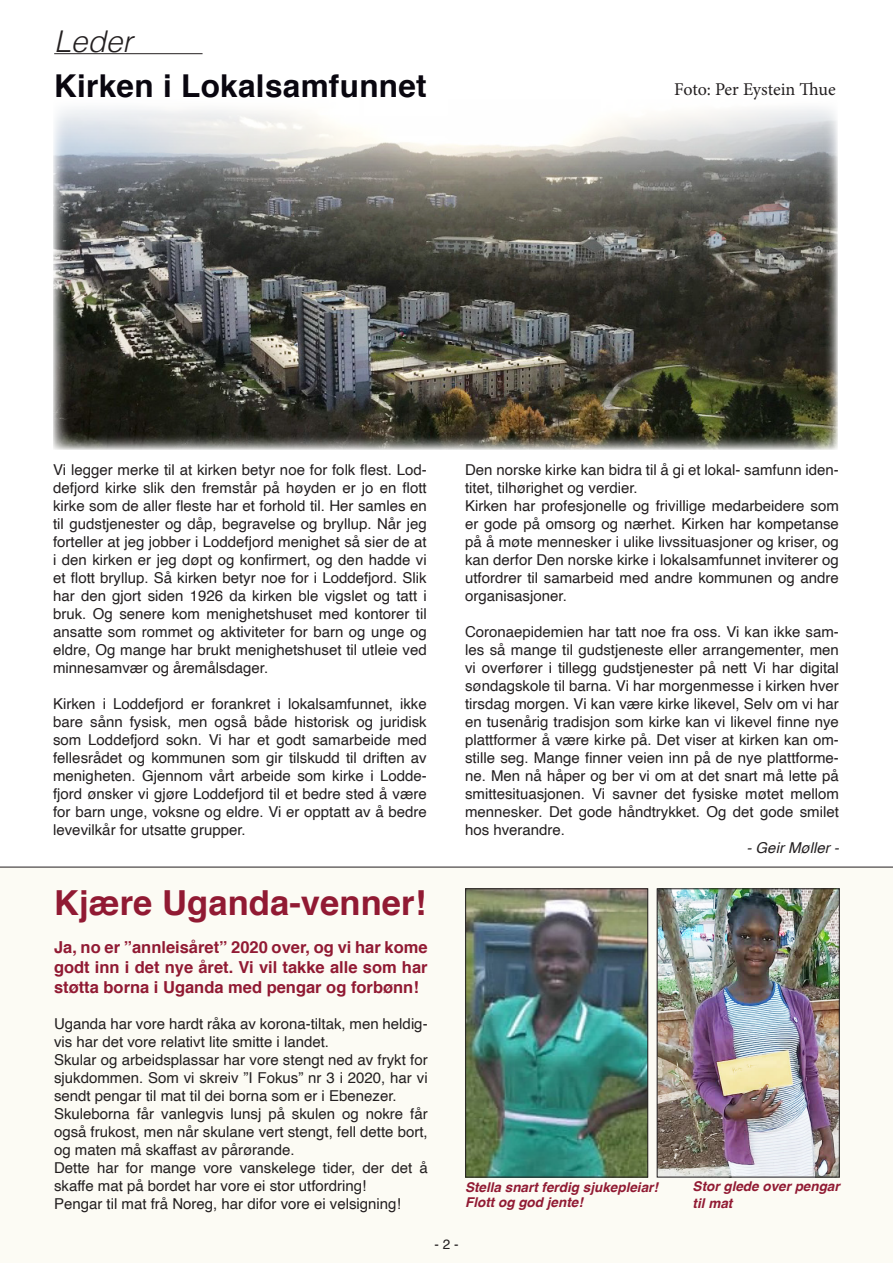
<style>
.page{position:relative;width:893px;height:1263px;background:#fff}
.page>*{position:absolute;margin:0;border:0;box-sizing:border-box;transform-origin:0 0}
.t1{font:700 34.5px "Helvetica";letter-spacing:.005em;color:#911a33}
.t2{font:700 31.5px "Helvetica";letter-spacing:.01em;color:#09060f}
.t3{font:italic 300 30px "Helvetica";color:#231f20}
.t4{font:18px "Minion Pro";letter-spacing:-.005em;color:#231f20}
.t5{font:700 16.5px/19.8px "Helvetica";color:#911a33;text-align:justify}
.t6{font:15px/18px "Helvetica";color:#231f20;text-align:justify}
.t7{font:italic 15px "Helvetica";color:#231f20}
.t8{font:italic 700 13.5px "Helvetica";color:#911a33}
.t9{font:13.5px "Helvetica";color:#231f20}
</style>
<div class="page">
<div style="left:0;top:867px;width:893px;height:396px;background:#fcfbf4"></div>
<hr style="left:892px;top:777px;width:1px;height:486px;background:#e6d892">
<hr style="left:54px;top:53px;width:149px;height:1px;background:#231f20">
<img style="left:53px;top:108px;width:785px;height:342px">
<hr style="left:0;top:867px;width:893px;height:1px;background:#231f20">
<img style="left:467px;top:890px;width:179px;height:285px">
<div style="left:465px;top:888px;width:183px;height:289px;border:1px solid #231f20"></div>
<img style="left:659px;top:890px;width:179px;height:285px">
<div style="left:657px;top:888px;width:183px;height:289px;border:1px solid #231f20"></div>
<p class="t3" style="left:54px;top:16px;width:80px">Leder</p>
<p class="t2" style="left:54px;top:60px;width:374px">Kirken i Lokalsamfunnet</p>
<p class="t4" style="left:674px;top:77px;width:163px">Foto: Per Eystein Thue</p>
<p class="t6" style="left:53px;top:461px;width:375px">Vi legger merke til at kirken betyr noe for folk flest. Lod&shy;defjord kirke slik den fremstår på høyden er jo en flott kirke som de aller fleste har et forhold til. Her samles en til gudstjenester og dåp, begravelse og bryllup. Når jeg forteller at jeg jobber i Loddefjord menighet så sier de at i den kirken er jeg døpt og konfirmert, og den hadde vi et flott bryllup. Så kirken betyr noe for i Loddefjord. Slik har den gjort siden 1926 da kirken ble vigslet og tatt i bruk. Og senere kom menighetshuset med kontorer til ansatte som rommet og aktiviteter for barn og unge og eldre, Og mange har brukt menighetshuset til utleie ved minnesamvær og åremålsdager.</p>
<p class="t6" style="left:53px;top:695px;width:375px">Kirken i Loddefjord er forankret i lokalsamfunnet, ikke bare sånn fysisk, men også både historisk og juridisk som Loddefjord sokn. Vi har et godt samarbeide med fellesrådet og kommunen som gir tilskudd til driften av menigheten. Gjennom vårt arbeide som kirke i Lodde&shy;fjord ønsker vi gjøre Loddefjord til et bedre sted å være for barn unge, voksne og eldre. Vi er opptatt av å bedre levevilkår for utsatte grupper.</p>
<p class="t1" style="left:54px;top:875px;width:373px">Kjære Uganda-venner!</p>
<p class="t5" style="left:54px;top:938px;width:375px">Ja, no er ”annleisåret” 2020 over, og vi har kome godt inn i det nye året. Vi vil takke alle som har støtta borna i Uganda med pengar og forbønn!</p>
<p class="t6" style="left:54px;top:1015px;width:375px">Uganda har vore hardt råka av korona-tiltak, men heldig&shy;vis har det vore relativt lite smitte i landet.</p>
<p class="t6" style="left:54px;top:1051px;width:375px">Skular og arbeidsplassar har vore stengt ned av frykt for sjukdommen. Som vi skreiv ”I Fokus” nr 3 i 2020, har vi sendt pengar til mat til dei borna som er i Ebenezer.</p>
<p class="t6" style="left:54px;top:1105px;width:375px">Skuleborna får vanlegvis lunsj på skulen og nokre får også frukost, men når skulane vert stengt, fell dette bort, og maten må skaffast av pårørande.</p>
<p class="t6" style="left:54px;top:1159px;width:375px">Dette har for mange vore vanskelege tider, der det å skaffe mat på bordet har vore ei stor utfordring!</p>
<p class="t6" style="left:54px;top:1195px;width:348px">Pengar til mat frå Noreg, har difor vore ei velsigning!</p>
<p class="t6" style="left:465px;top:461px;width:375px">Den norske kirke kan bidra til å gi et lokal- samfunn iden&shy;titet, tilhørighet og verdier.</p>
<p class="t6" style="left:465px;top:497px;width:375px">Kirken har profesjonelle og frivillige medarbeidere som er gode på omsorg og nærhet. Kirken har kompetanse på å møte mennesker i ulike livssituasjoner og kriser, og kan derfor Den norske kirke i lokalsamfunnet inviterer og utfordrer til samarbeid med andre kommunen og andre organisasjoner.</p>
<p class="t6" style="left:465px;top:623px;width:375px">Coronaepidemien har tatt noe fra oss. Vi kan ikke sam&shy;les så mange til gudstjeneste eller arrangementer, men vi overfører i tillegg gudstjenester på nett Vi har digital søndagskole til barna. Vi har morgenmesse i kirken hver tirsdag morgen. Vi kan være kirke likevel, Selv om vi har en tusenårig tradisjon som kirke kan vi likevel finne nye plattformer å være kirke på. Det viser at kirken kan om&shy;stille seg. Mange finner veien inn på de nye plattforme&shy;ne. Men nå håper og ber vi om at det snart må lette på smittesituasjonen. Vi savner det fysiske møtet mellom mennesker. Det gode håndtrykket. Og det gode smilet hos hverandre.</p>
<p class="t7" style="left:746px;top:836px;width:94px">- Geir Møller -</p>
<p class="t8" style="left:465px;top:1176px;width:194px">Stella snart ferdig sjukepleiar!</p>
<p class="t8" style="left:465px;top:1191px;width:119px">Flott og god jente!</p>
<p class="t8" style="left:693px;top:1175px;width:149px">Stor glede over pengar</p>
<p class="t8" style="left:693px;top:1192px;width:41px">til mat</p>
<p class="t9" style="left:434px;top:1233px;width:26px">- 2 -</p>
</div>
